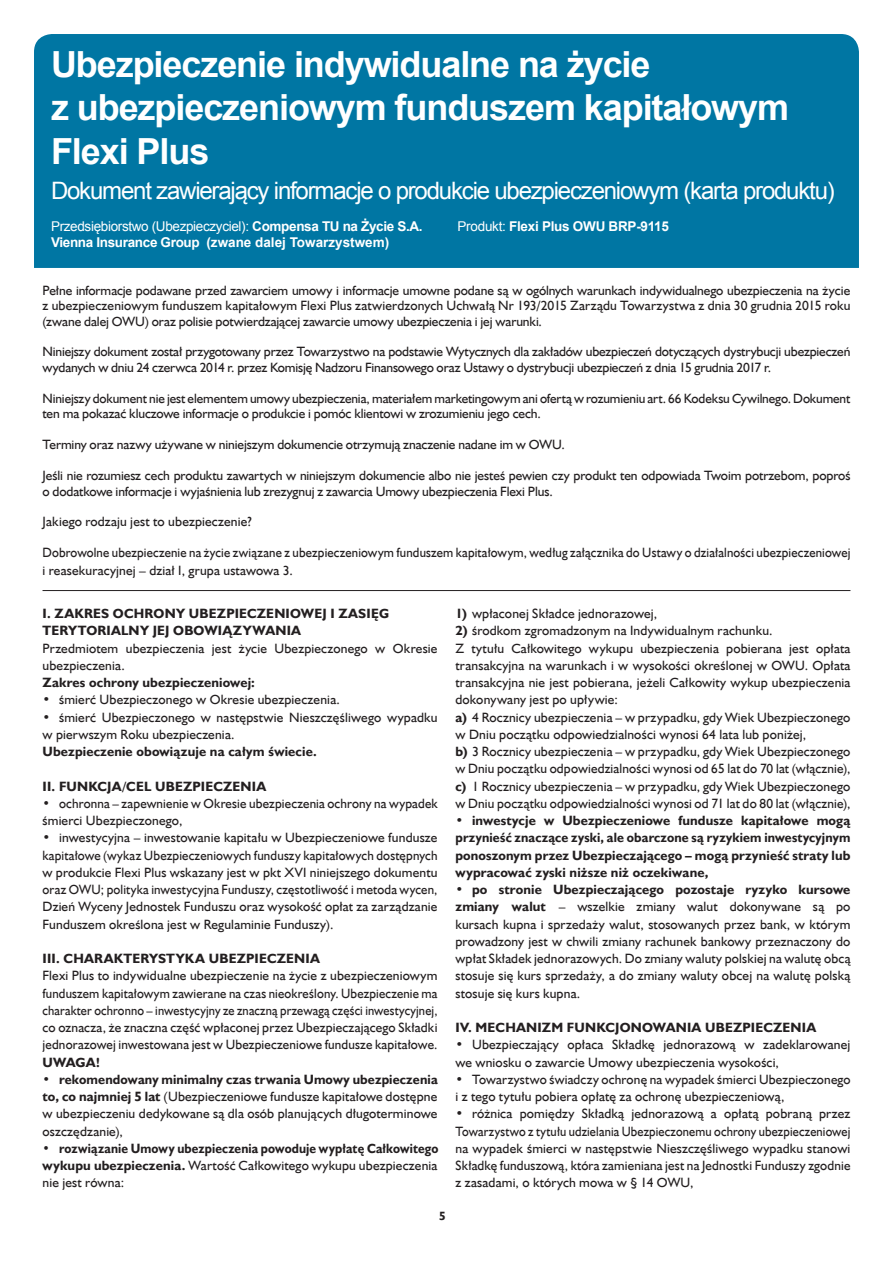
<style>
.page{position:relative;width:893px;height:1263px;background:#fff}
.page>*{position:absolute;margin:0;border:0;box-sizing:border-box;transform-origin:0 0}
.t1{font:700 36px/43.2px "Arial";letter-spacing:-.03em;color:#fff}
.t2{font:24px "Arial";letter-spacing:-.05em;color:#fff}
.t3{font:13.5px/17.2px "Humanst 521 EU";letter-spacing:.01em;color:#231f20;text-align:justify}
.t4{font:700 13.5px/17.2px "Humanst 521 EU";letter-spacing:.015em;color:#231f20}
.t5{font:13.5px/15.5px "Humanst 521 EU";letter-spacing:-.01em;color:#231f20}
.t6{font:13.5px/15.5px "Humanst 521 EU";letter-spacing:-.015em;color:#231f20}
.t7{font:13.5px/17.2px "Humanst 521 EU";letter-spacing:.01em;color:#231f20;scale:.94 1}
.t8{font:700 13.5px/17.2px "Humanst 521 EU";letter-spacing:.015em;color:#231f20;text-align:justify;scale:.93 1}
.t9{font:700 13.5px "Arial";letter-spacing:-.02em;color:#fff}
.t10{font:13.5px "Arial";letter-spacing:-.025em;color:#fff}
.t11{font:700 12px "Humanst 521 EU";color:#231f20}
.s1{font-weight:700}
.s2{font-weight:400}
</style>
<div class="page">
<hr style="left:43px;top:590px;width:807px;height:1px;background:#231f20">
<div style="left:34px;top:34px;width:825px;height:234px;background:#0076a3"></div>
<h1 class="t1" style="left:51px;top:44px;width:740px">Ubezpieczenie indywidualne na życie<br>z ubezpieczeniowym funduszem kapitałowym<br>Flexi Plus</h1>
<h2 class="t2" style="left:51px;top:175px;width:785px">Dokument zawierający informacje o produkcie ubezpieczeniowym (karta produktu)</h2>
<p class="t10" style="left:51px;top:218px;width:373px">Przedsiębiorstwo (Ubezpieczyciel): <span class="s1">Compensa TU na Życie S.A.</span></p>
<p class="t9" style="left:458px;top:218px;width:213px"><span class="s2">Produkt:</span> Flexi Plus OWU BRP-9115</p>
<p class="t9" style="left:51px;top:234px;width:340px">Vienna Insurance Group (zwane dalej Towarzystwem)</p>
<p class="t3" style="left:43px;top:282px;width:809px;line-height:15.5px">Pełne informacje podawane przed zawarciem umowy i informacje umowne podane są w ogólnych warunkach indywidualnego ubezpieczenia na życie z ubezpieczeniowym funduszem kapitałowym Flexi Plus zatwierdzonych Uchwałą Nr 193/2015 Zarządu Towarzystwa z dnia 30 grudnia 2015 roku (zwane dalej OWU) oraz polisie potwierdzającej zawarcie umowy ubezpieczenia i jej warunki.</p>
<p class="t6" style="left:43px;top:344px;width:809px">Niniejszy dokument został przygotowany przez Towarzystwo na podstawie Wytycznych dla zakładów ubezpieczeń dotyczących dystrybucji ubezpieczeń wydanych w dniu 24 czerwca 2014 r. przez Komisję Nadzoru Finansowego oraz Ustawy o dystrybucji ubezpieczeń z dnia 15 grudnia 2017 r.</p>
<p class="t5" style="left:43px;top:390px;width:809px">Niniejszy dokument nie jest elementem umowy ubezpieczenia, materiałem marketingowym ani ofertą w rozumieniu art. 66 Kodeksu Cywilnego. Dokument ten ma pokazać kluczowe informacje o produkcie i pomóc klientowi w zrozumieniu jego cech.</p>
<p class="t3" style="left:43px;top:436px;width:524px">Terminy oraz nazwy używane w niniejszym dokumencie otrzymują znaczenie nadane im w OWU.</p>
<p class="t5" style="left:43px;top:468px;width:809px">Jeśli nie rozumiesz cech produktu zawartych w niniejszym dokumencie albo nie jesteś pewien czy produkt ten odpowiada Twoim potrzebom, poproś o dodatkowe informacje i wyjaśnienia lub zrezygnuj z zawarcia Umowy ubezpieczenia Flexi Plus.</p>
<p class="t3" style="left:43px;top:513px;width:211px">Jakiego rodzaju jest to ubezpieczenie?</p>
<p class="t7" style="left:43px;top:544px;width:861px">Dobrowolne ubezpieczenie na życie związane z ubezpieczeniowym funduszem kapitałowym, według załącznika do Ustawy o działalności ubezpieczeniowej i reasekuracyjnej – dział I, grupa ustawowa 3.</p>
<p class="t4" style="left:43px;top:605px;width:348px">I. ZAKRES OCHRONY UBEZPIECZENIOWEJ I ZASIĘG<br>TERYTORIALNY JEJ OBOWIĄZYWANIA</p>
<p class="t3" style="left:43px;top:639px;width:396px">Przedmiotem ubezpieczenia jest życie Ubezpieczonego w Okresie ubezpieczenia.</p>
<p class="t4" style="left:43px;top:674px;width:214px">Zakres ochrony ubezpieczeniowej:</p>
<p class="t3" style="left:43px;top:691px;width:299px">• śmierć Ubezpieczonego w Okresie ubezpieczenia.</p>
<p class="t3" style="left:43px;top:708px;width:396px">• śmierć Ubezpieczonego w następstwie Nieszczęśliwego wypadku w pierwszym Roku ubezpieczenia.</p>
<p class="t4" style="left:43px;top:743px;width:276px">Ubezpieczenie obowiązuje na całym świecie.</p>
<p class="t4" style="left:43px;top:778px;width:225px">II. FUNKCJA/CEL UBEZPIECZENIA</p>
<p class="t3" style="left:43px;top:795px;width:397px">• ochronna – zapewnienie w Okresie ubezpieczenia ochrony na wypadek śmierci Ubezpieczonego,</p>
<p class="t3" style="left:43px;top:829px;width:396px">• inwestycyjna – inwestowanie kapitału w Ubezpieczeniowe fundusze kapitałowe (wykaz Ubezpieczeniowych funduszy kapitałowych dostępnych w produkcie Flexi Plus wskazany jest w pkt XVI niniejszego dokumentu oraz OWU; polityka inwestycyjna Funduszy, częstotliwość i metoda wycen, Dzień Wyceny Jednostek Funduszu oraz wysokość opłat za zarządzanie Funduszem określona jest w Regulaminie Funduszy).</p>
<p class="t4" style="left:43px;top:950px;width:279px">III. CHARAKTERYSTYKA UBEZPIECZENIA</p>
<p class="t3" style="left:43px;top:967px;width:396px">Flexi Plus to indywidualne ubezpieczenie na życie z ubezpieczeniowym funduszem kapitałowym zawierane na czas nieokreślony. Ubezpieczenie ma charakter ochronno – inwestycyjny ze znaczną przewagą części inwestycyjnej, co oznacza, że znaczna część wpłaconej przez Ubezpieczającego Składki jednorazowej inwestowana jest w Ubezpieczeniowe fundusze kapitałowe.</p>
<p class="t4" style="left:43px;top:1054px;width:59px">UWAGA!</p>
<p class="t3" style="left:43px;top:1071px;width:397px"><span class="s1">• rekomendowany minimalny czas trwania Umowy ubezpieczenia to, co najmniej 5 lat</span> (Ubezpieczeniowe fundusze kapitałowe dostępne w ubezpieczeniu dedykowane są dla osób planujących długoterminowe oszczędzanie),</p>
<p class="t8" style="left:43px;top:1140px;width:427px">• rozwiązanie Umowy ubezpieczenia powoduje wypłatę Całkowitego wykupu ubezpieczenia. <span class="s2">Wartość Całkowitego wykupu ubezpieczenia nie jest równa:</span></p>
<p class="t11" style="left:439px;top:1209px;width:8px">5</p>
<p class="t3" style="left:455px;top:605px;width:203px"><span class="s1">1)</span> wpłaconej Składce jednorazowej,</p>
<p class="t3" style="left:455px;top:622px;width:396px;text-align:left"><span class="s1">2)</span> środkom zgromadzonym na Indywidualnym rachunku.<br>Z tytułu Całkowitego wykupu ubezpieczenia pobierana jest opłata transakcyjna na warunkach i w wysokości określonej w OWU. Opłata transakcyjna nie jest pobierana, jeżeli Całkowity wykup ubezpieczenia dokonywany jest po upływie:<br><span class="s1">a)</span> 4 Rocznicy ubezpieczenia – w przypadku, gdy Wiek Ubezpieczonego w Dniu początku odpowiedzialności wynosi 64 lata lub poniżej,<br><span class="s1">b)</span> 3 Rocznicy ubezpieczenia – w przypadku, gdy Wiek Ubezpieczonego w Dniu początku odpowiedzialności wynosi od 65 lat do 70 lat (włącznie), <span class="s1">c)</span> 1 Rocznicy ubezpieczenia – w przypadku, gdy Wiek Ubezpieczonego w Dniu początku odpowiedzialności wynosi od 71 lat do 80 lat (włącznie),</p>
<p class="t4" style="left:455px;top:812px;width:396px;text-align:justify">• inwestycje w Ubezpieczeniowe fundusze kapitałowe mogą przynieść znaczące zyski, ale obarczone są ryzykiem inwestycyjnym ponoszonym przez Ubezpieczającego – mogą przynieść straty lub wypracować zyski niższe niż oczekiwane,</p>
<p class="t3" style="left:455px;top:881px;width:396px"><span class="s1">• po stronie Ubezpieczającego pozostaje ryzyko kursowe zmiany walut</span> – wszelkie zmiany walut dokonywane są po kursach kupna i sprzedaży walut, stosowanych przez bank, w którym prowadzony jest w chwili zmiany rachunek bankowy przeznaczony do wpłat Składek jednorazowych. Do zmiany waluty polskiej na walutę obcą stosuje się kurs sprzedaży, a do zmiany waluty obcej na walutę polską stosuje się kurs kupna.</p>
<p class="t4" style="left:455px;top:1019px;width:362px">IV. MECHANIZM FUNKCJONOWANIA UBEZPIECZENIA</p>
<p class="t3" style="left:455px;top:1036px;width:396px">• Ubezpieczający opłaca Składkę jednorazową w zadeklarowanej we wniosku o zawarcie Umowy ubezpieczenia wysokości,</p>
<p class="t3" style="left:455px;top:1071px;width:397px">• Towarzystwo świadczy ochronę na wypadek śmierci Ubezpieczonego i z tego tytułu pobiera opłatę za ochronę ubezpieczeniową,</p>
<p class="t3" style="left:455px;top:1105px;width:396px">• różnica pomiędzy Składką jednorazową a opłatą pobraną przez Towarzystwo z tytułu udzielania Ubezpieczonemu ochrony ubezpieczeniowej na wypadek śmierci w następstwie Nieszczęśliwego wypadku stanowi Składkę funduszową, która zamieniana jest na Jednostki Funduszy zgodnie z zasadami, o których mowa w § 14 OWU,</p>
</div>
